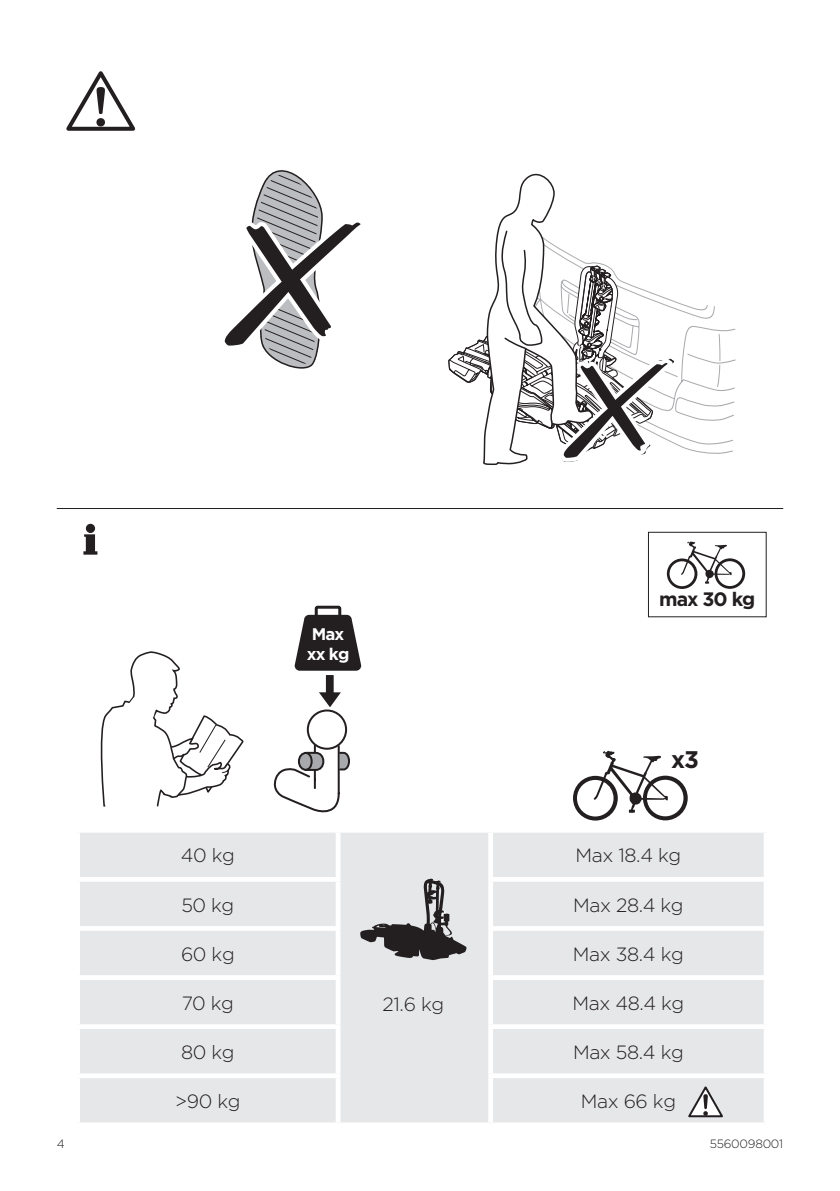
<style>
.page{position:relative;width:840px;height:1191px;background:#fff}
.page>*{position:absolute;margin:0;border:0;box-sizing:border-box;transform-origin:0 0}
.t1{font:700 24px "Thule";color:#231f20}
.t2{font:700 19.4px "Thule";letter-spacing:-.05em;color:#231f20}
.t3{font:300 19.2px "Thule";letter-spacing:-.02em;color:#231f20}
.t4{font:700 16.8px "Thule";letter-spacing:-.05em;color:#fff}
.t5{font:300 12px "Thule";letter-spacing:-.02em;color:#231f20}
</style>
<div class="page">
<svg style="left:224px;top:170px;width:137px;height:199px"></svg>
<svg style="left:674px;top:301px;width:62px;height:152px"></svg>
<svg style="left:83px;top:534px;width:14px;height:20px"></svg>
<div style="left:86px;top:524px;width:9px;height:9px;background:#231f20;border-radius:50%"></div>
<svg style="left:666px;top:541px;width:78px;height:48px"></svg>
<svg style="left:573px;top:750px;width:114px;height:70px"></svg>
<div style="left:80px;top:833px;width:683px;height:289px;background:#e6e7e9"></div>
<div style="left:335px;top:832px;width:5px;height:45px;background:#fff"></div>
<div style="left:488px;top:832px;width:5px;height:45px;background:#fff"></div>
<hr style="left:75px;top:877px;width:265px;height:4px;background:#fff">
<div style="left:335px;top:881px;width:5px;height:45px;background:#fff"></div>
<hr style="left:488px;top:877px;width:280px;height:4px;background:#fff">
<div style="left:488px;top:881px;width:5px;height:45px;background:#fff"></div>
<div style="left:75px;top:926px;width:265px;height:5px;background:#fff"></div>
<div style="left:335px;top:931px;width:5px;height:44px;background:#fff"></div>
<div style="left:488px;top:926px;width:280px;height:5px;background:#fff"></div>
<div style="left:488px;top:931px;width:5px;height:44px;background:#fff"></div>
<div style="left:75px;top:975px;width:265px;height:5px;background:#fff"></div>
<div style="left:335px;top:980px;width:5px;height:44px;background:#fff"></div>
<div style="left:488px;top:975px;width:280px;height:5px;background:#fff"></div>
<div style="left:488px;top:980px;width:5px;height:44px;background:#fff"></div>
<div style="left:75px;top:1024px;width:265px;height:5px;background:#fff"></div>
<div style="left:335px;top:1029px;width:5px;height:44px;background:#fff"></div>
<div style="left:75px;top:1073px;width:265px;height:5px;background:#fff"></div>
<div style="left:335px;top:1078px;width:5px;height:44px;background:#fff"></div>
<div style="left:488px;top:1024px;width:280px;height:5px;background:#fff"></div>
<div style="left:488px;top:1029px;width:5px;height:44px;background:#fff"></div>
<div style="left:488px;top:1073px;width:280px;height:5px;background:#fff"></div>
<div style="left:488px;top:1078px;width:5px;height:44px;background:#fff"></div>
<div style="left:647px;top:532px;width:119px;height:85px;border:1px solid #231f20"></div>
<hr style="left:57px;top:508px;width:725px;height:1px;background:#231f20">
<svg style="left:66px;top:71px;width:69px;height:60px"></svg>
<svg style="left:360px;top:878px;width:106px;height:82px;background:#a1a0a2"></svg>
<svg style="left:685px;top:1050px;width:39px;height:69px"></svg>
<svg style="left:100px;top:651px;width:144px;height:156px"></svg>
<div style="left:105px;top:802px;width:52px;height:11px;background:#fff"></div>
<div style="left:314px;top:605px;width:27px;height:15px;border:3px solid #231f20"></div>
<svg style="left:294px;top:614px;width:68px;height:98px"></svg>
<div style="left:306px;top:709px;width:41px;height:40px;border:2px solid #231f20;border-radius:50%"></div>
<svg style="left:273px;top:743px;width:77px;height:70px"></svg>
<svg style="left:448px;top:173px;width:226px;height:293px"></svg>
<p class="t4" style="left:311px;top:623px;width:34px">Max</p>
<p class="t4" style="left:306px;top:644px;width:44px">xx kg</p>
<p class="t2" style="left:658px;top:587px;width:98px">max 30 kg</p>
<p class="t1" style="left:670px;top:745px;width:29px">x3</p>
<p class="t3" style="left:181px;top:843px;width:56px">40 kg</p>
<p class="t3" style="left:575px;top:843px;width:107px">Max 18.4 kg</p>
<p class="t3" style="left:181px;top:892px;width:54px">50 kg</p>
<p class="t3" style="left:573px;top:892px;width:112px">Max 28.4 kg</p>
<p class="t3" style="left:181px;top:941px;width:55px">60 kg</p>
<p class="t3" style="left:572px;top:941px;width:112px">Max 38.4 kg</p>
<p class="t3" style="left:182px;top:990px;width:54px">70 kg</p>
<p class="t3" style="left:572px;top:990px;width:113px">Max 48.4 kg</p>
<p class="t3" style="left:181px;top:1040px;width:55px">80 kg</p>
<p class="t3" style="left:572px;top:1040px;width:112px">Max 58.4 kg</p>
<p class="t3" style="left:175px;top:1089px;width:67px">&gt;90 kg</p>
<p class="t3" style="left:580px;top:1089px;width:97px">Max 66 kg</p>
<p class="t3" style="left:382px;top:992px;width:63px">21.6 kg</p>
<p class="t5" style="left:57px;top:1135px;width:9px">4</p>
<p class="t5" style="left:709px;top:1135px;width:75px">5560098001</p>
</div>
